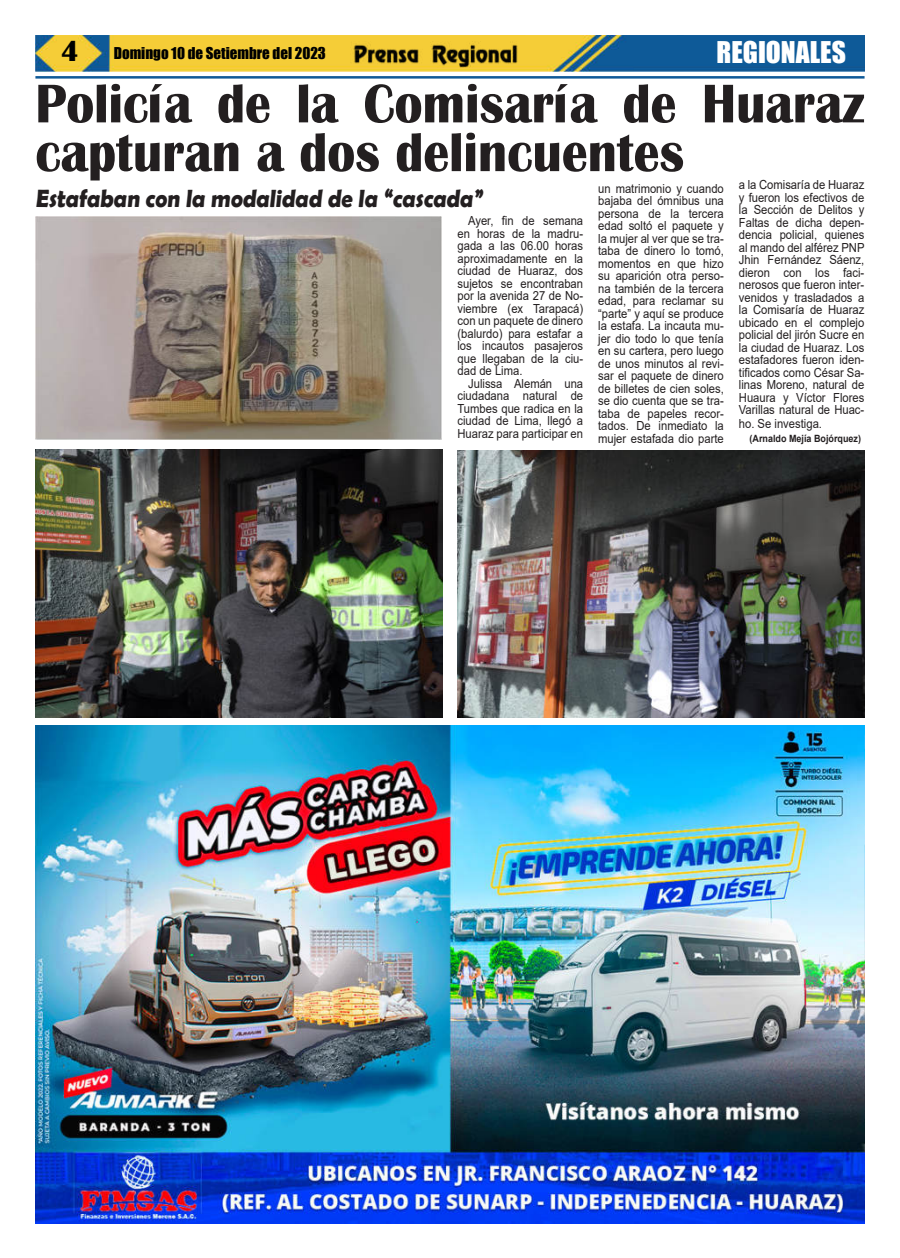
<style>
.page{position:relative;width:900px;height:1258px;background:#fff}
.page>*{position:absolute;margin:0;border:0;box-sizing:border-box;transform-origin:0 0}
.t1{font:700 56.38px/48.8px "Britannic";color:#231f20;scale:.92 1}
.t2{font:27.5px "Impact";color:#fff}
.t3{font:700 25px "Berlin Sans FB Demi";color:#231f20;scale:.91 1}
.t4{font:15px "Impact";color:#000}
.t5{font:12.5px/12.5px "Arial";color:#231f20;text-align:justify;scale:.9 1}
.t6{font:700 10px "Arial";color:#231f20;scale:.9 1}
.s1{font-family:"Britannic";font-weight:700;font-size:30px}
</style>
<div class="page">
<img style="left:35px;top:35px;width:830px;height:36px">
<hr style="left:35px;top:76px;width:830px;height:3px;background:#0f5998">
<img style="left:351px;top:41px;width:169px;height:27px">
<img style="left:35px;top:725px;width:829px;height:498px">
<img style="left:36px;top:449px;width:406px;height:269px">
<img style="left:457px;top:451px;width:407px;height:267px">
<img style="left:35px;top:216px;width:407px;height:223px">
<p class="t4" style="left:61px;top:47px;width:267px"><span class="s1">4</span> Domingo 10 de Setiembre del 2023</p>
<h2 class="t2" style="left:717px;top:37px;width:131px">REGIONALES</h2>
<h1 class="t1" style="left:35px;top:84px;width:903px">Policía de la Comisaría de Huaraz capturan a dos delincuentes</h1>
<h3 class="t3" style="left:36px;top:187px;width:495px">Estafaban con la modalidad de la “cascada”</h3>
<p class="t5" style="left:457px;top:215px;width:141px;text-indent:11px">Ayer, fin de semana en horas de la madru&shy;gada a las 06.00 horas aproximadamente en la ciudad de Huaraz, dos sujetos se encontraban por la avenida 27 de No&shy;viembre (ex Tarapacá) con un paquete de dinero (balurdo) para estafar a los incautos pasajeros que llegaban de la ciu&shy;dad de Lima.</p>
<p class="t5" style="left:457px;top:378px;width:141px;text-indent:11px">Julissa Alemán una ciudadana natural de Tumbes que radica en la ciudad de Lima, llegó a Huaraz para participar en</p>
<p class="t5" style="left:598px;top:183px;width:141px">un matrimonio y cuando bajaba del ómnibus una persona de la tercera edad soltó el paquete y la mujer al ver que se tra&shy;taba de dinero lo tomó, momentos en que hizo su aparición otra perso&shy;na también de la tercera edad, para reclamar su “parte” y aquí se produce la estafa. La incauta mu&shy;jer dio todo lo que tenía en su cartera, pero luego de unos minutos al revi&shy;sar el paquete de dinero de billetes de cien soles, se dio cuenta que se tra&shy;taba de papeles recor&shy;tados. De inmediato la mujer estafada dio parte</p>
<p class="t5" style="left:739px;top:180px;width:141px">a la Comisaría de Huaraz y fueron los efectivos de la Sección de Delitos y Faltas de dicha depen&shy;dencia policial, quienes al mando del alférez PNP Jhin Fernández Sáenz, dieron con los faci&shy;nerosos que fueron inter&shy;venidos y trasladados a la Comisaría de Huaraz ubicado en el complejo policial del jirón Sucre en la ciudad de Huaraz. Los estafadores fueron iden&shy;tificados como César Sa&shy;linas Moreno, natural de Huaura y Víctor Flores Varillas natural de Huac-</p>
<p class="t5" style="left:739px;top:418px;width:94px">ho. Se investiga.</p>
<p class="t6" style="left:750px;top:434px;width:125px">(Arnaldo Mejía Bojórquez)</p>
</div>
